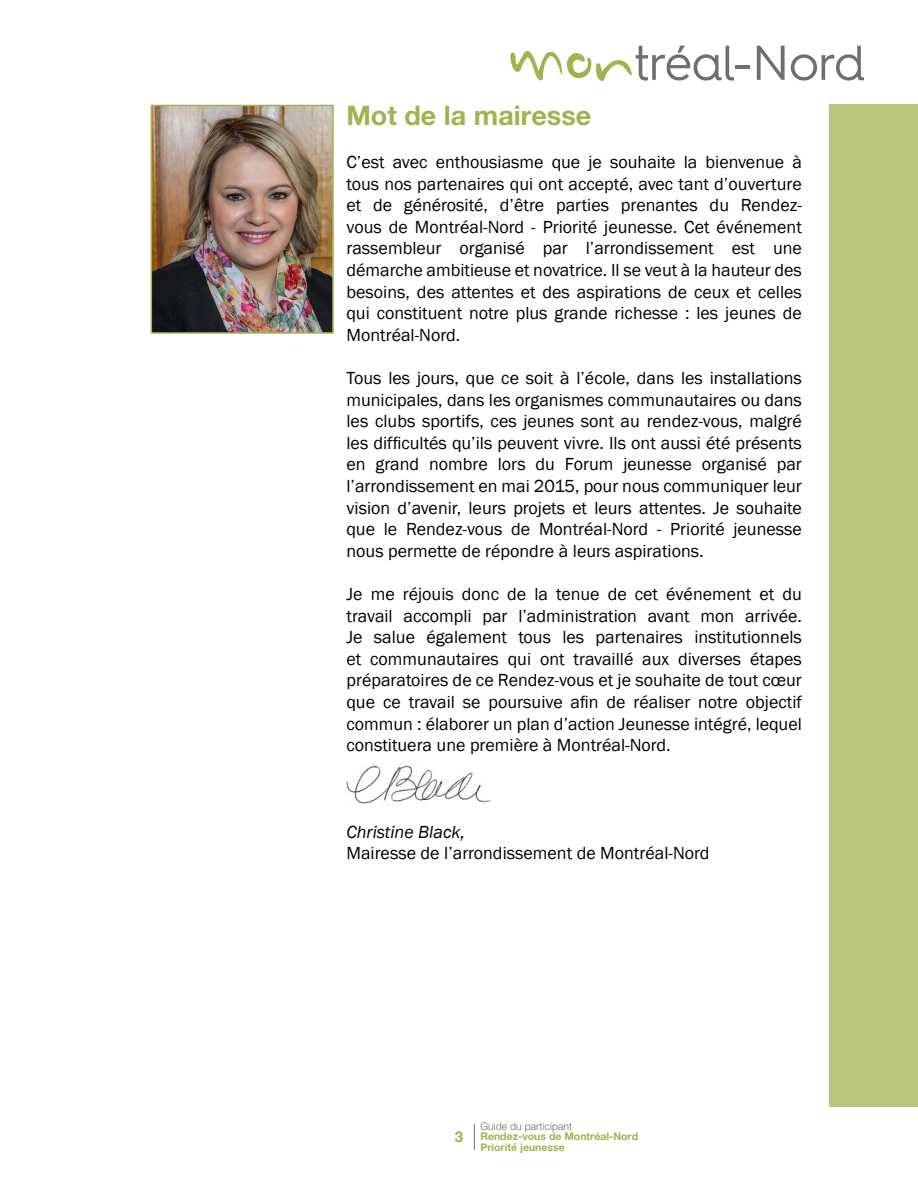
<style>
.page{position:relative;width:918px;height:1188px;background:#fff}
.page>*{position:absolute;margin:0;border:0;box-sizing:border-box;transform-origin:0 0}
.t1{font:700 27px "Helvetica Neue LT Pro";color:#a1b34f}
.t2{font:18px/21.6px "Franklin Gothic";color:#000;text-align:justify}
.t3{font:italic 18px "Franklin Gothic";color:#000}
.t4{font:700 15px "Helvetica Neue LT Pro";color:#a1b34f}
.t5{font:700 10.5px/10.5px "Helvetica Neue LT Pro";color:#a1b34f}
.t6{font:300 10.5px "Helvetica Neue LT Pro";color:#6f6f6f}
</style>
<div class="page">
<svg style="left:474px;top:1124px;width:1px;height:26px"></svg>
<svg style="left:510px;top:46px;width:224px;height:35px"></svg>
<hr style="left:736px;top:65px;width:14px;height:4px;background:#6f6f6f">
<svg style="left:757px;top:46px;width:28px;height:34px"></svg>
<svg style="left:791px;top:46px;width:73px;height:35px"></svg>
<div style="left:829px;top:105px;width:89px;height:1002px;background:#b8c67b"></div>
<img style="left:346px;top:765px;width:146px;height:39px">
<img style="left:154px;top:108px;width:177px;height:223px">
<div style="left:151px;top:105px;width:183px;height:229px;border:2px solid #a1b34f"></div>
<h1 class="t1" style="left:346px;top:98px;width:246px">Mot de la mairesse</h1>
<p class="t2" style="left:346px;top:152px;width:457px">C’est avec enthousiasme que je souhaite la bienvenue à tous nos partenaires qui ont accepté, avec tant d’ouverture et de générosité, d’être parties prenantes du Rendez&shy;vous de Montréal-Nord - Priorité jeunesse. Cet événement rassembleur organisé par l’arrondissement est une démarche ambitieuse et novatrice. Il se veut à la hauteur des besoins, des attentes et des aspirations de ceux et celles qui constituent notre plus grande richesse : les jeunes de Montréal-Nord.</p>
<p class="t2" style="left:346px;top:368px;width:457px">Tous les jours, que ce soit à l’école, dans les installations municipales, dans les organismes communautaires ou dans les clubs sportifs, ces jeunes sont au rendez-vous, malgré les difficultés qu’ils peuvent vivre. Ils ont aussi été présents en grand nombre lors du Forum jeunesse organisé par l’arrondissement en mai 2015, pour nous communiquer leur vision d’avenir, leurs projets et leurs attentes. Je souhaite que le Rendez-vous de Montréal-Nord - Priorité jeunesse nous permette de répondre à leurs aspirations.</p>
<p class="t2" style="left:346px;top:584px;width:457px">Je me réjouis donc de la tenue de cet événement et du travail accompli par l’administration avant mon arrivée.<br>Je salue également tous les partenaires institutionnels et communautaires qui ont travaillé aux diverses étapes préparatoires de ce Rendez-vous et je souhaite de tout cœur que ce travail se poursuive afin de réaliser notre objectif commun : élaborer un plan d’action Jeunesse intégré, lequel constituera une première à Montréal-Nord.</p>
<p class="t3" style="left:346px;top:820px;width:120px">Christine Black,</p>
<p class="t2" style="left:346px;top:843px;width:364px">Mairesse de l’arrondissement de Montréal-Nord</p>
<p class="t4" style="left:455px;top:1127px;width:10px">3</p>
<p class="t6" style="left:480px;top:1120px;width:93px">Guide du participant</p>
<p class="t5" style="left:480px;top:1131px;width:159px">Rendez-vous de Montréal-Nord<br>Priorité jeunesse</p>
</div>
